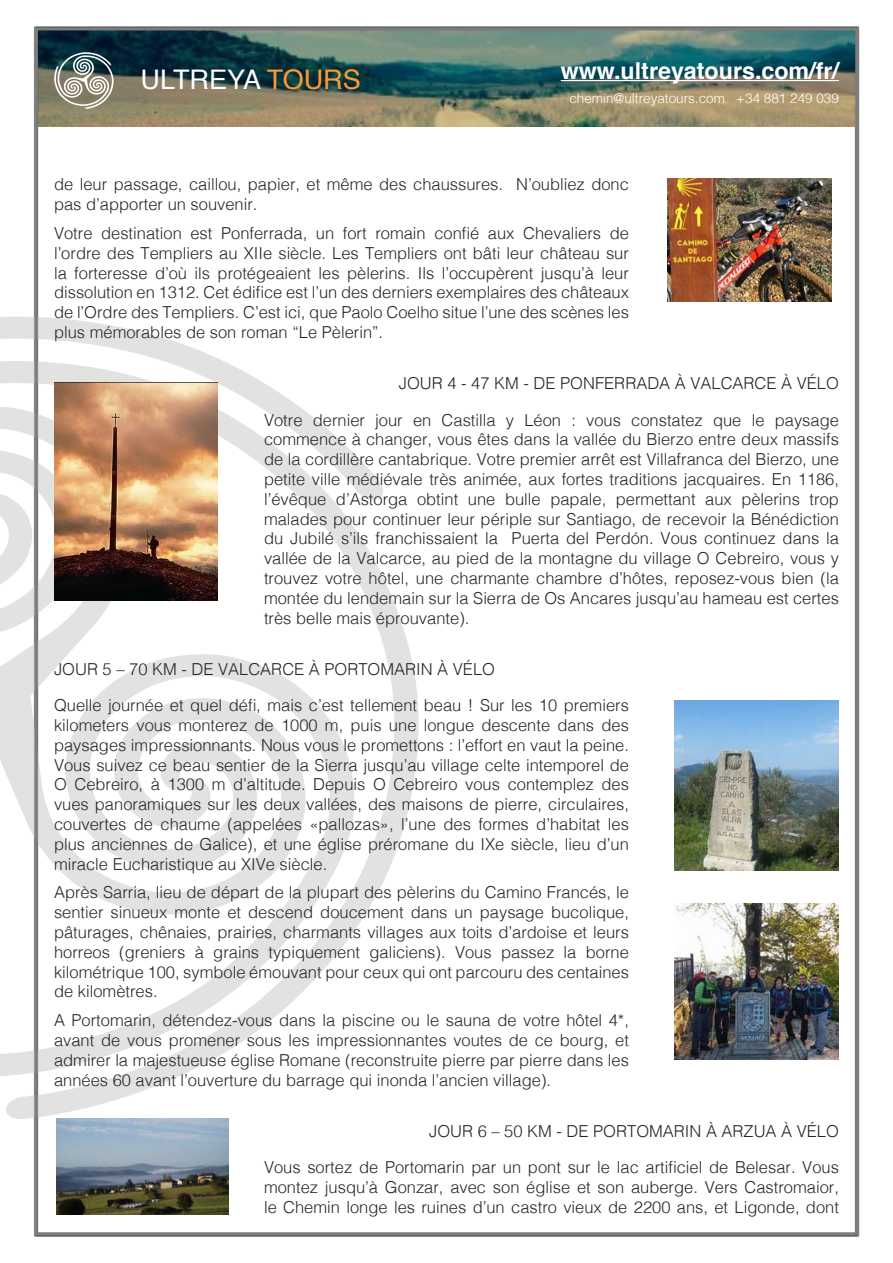
<style>
.page{position:relative;width:893px;height:1263px;background:#fff}
.page>*{position:absolute;margin:0;border:0;box-sizing:border-box;transform-origin:0 0}
.t1{font:27px "Helvetica";color:#fff}
.t2{font:700 23.25px "Helvetica";color:#fff}
.day_body_left{font:300 16.5px/19.8px "Helvetica";color:#262626;text-align:justify}
.day_body_right{font:300 16.5px/19.8px "Helvetica";color:#262626;text-align:justify}
.Day_Title_right{font:300 16.5px "Helvetica";color:#262626}
.day_title_lef{font:300 16.5px "Helvetica";color:#262626}
.t3{font:300 13.5px "Helvetica";color:#fff}
.s1{color:#f93}
</style>
<div class="page">
<svg style="left:0;top:361px;width:33px;height:758px"></svg>
<div style="left:33px;top:26px;width:827px;height:1211px;background:#000;opacity:.5"></div>
<img style="left:675px;top:700px;width:164px;height:171px">
<img style="left:675px;top:903px;width:164px;height:156px">
<img style="left:54px;top:383px;width:164px;height:218px">
<img style="left:667px;top:178px;width:164px;height:123px">
<img style="left:57px;top:1118px;width:172px;height:97px">
<h1 class="t1" style="left:141px;top:59px;width:222px">ULTREYA <span class="s1">TOURS</span></h1>
<h2 class="t2" style="left:561px;top:52px;width:280px">www.ultreyatours.com/fr/</h2>
<p class="t3" style="left:569px;top:86px;width:271px">chemin@ultreyatours.com +34 881 249 039</p>
<p class="day_body_left" style="left:54px;top:173px;width:576px">de leur passage, caillou, papier, et même des chaussures. N’oubliez donc pas d’apporter un souvenir.</p>
<p class="day_body_left" style="left:54px;top:222px;width:576px">Votre destination est Ponferrada, un fort romain confié aux Chevaliers de l’ordre des Templiers au XIIe siècle. Les Templiers ont bâti leur château sur la forteresse d’où ils protégeaient les pèlerins. Ils l’occupèrent jusqu’à leur dissolution en 1312. Cet édifice est l’un des derniers exemplaires des châteaux de l’Ordre des Templiers. C’est ici, que Paolo Coelho situe l’une des scènes les plus mémorables de son roman “Le Pèlerin”.</p>
<p class="Day_Title_right" style="left:399px;top:369px;width:442px">JOUR 4 - 47 KM - DE PONFERRADA À VALCARCE À VÉLO</p>
<p class="day_body_right" style="left:264px;top:409px;width:576px">Votre dernier jour en Castilla y Léon : vous constatez que le paysage commence à changer, vous êtes dans la vallée du Bierzo entre deux massifs de la cordillère cantabrique. Votre premier arrêt est Villafranca del Bierzo, une petite ville médiévale très animée, aux fortes traditions jacquaires. En 1186, l’évêque d’Astorga obtint une bulle papale, permettant aux pèlerins trop malades pour continuer leur périple sur Santiago, de recevoir la Bénédiction du Jubilé s’ils franchissaient la Puerta del Perdón. Vous continuez dans la vallée de la Valcarce, au pied de la montagne du village O Cebreiro, vous y trouvez votre hôtel, une charmante chambre d’hôtes, reposez-vous bien (la montée du lendemain sur la Sierra de Os Ancares jusqu’au hameau est certes très belle mais éprouvante).</p>
<p class="day_title_lef" style="left:54px;top:655px;width:443px">JOUR 5 – 70 KM - DE VALCARCE À PORTOMARIN À VÉLO</p>
<p class="day_body_left" style="left:54px;top:694px;width:576px">Quelle journée et quel défi, mais c’est tellement beau ! Sur les 10 premiers kilometers vous monterez de 1000 m, puis une longue descente dans des paysages impressionnants. Nous vous le promettons : l’effort en vaut la peine.<br>Vous suivez ce beau sentier de la Sierra jusqu’au village celte intemporel de O Cebreiro, à 1300 m d’altitude. Depuis O Cebreiro vous contemplez des vues panoramiques sur les deux vallées, des maisons de pierre, circulaires, couvertes de chaume (appelées «pallozas», l’une des formes d’habitat les plus anciennes de Galice), et une église préromane du IXe siècle, lieu d’un miracle Eucharistique au XIVe siècle.</p>
<p class="day_body_left" style="left:54px;top:881px;width:576px">Après Sarria, lieu de départ de la plupart des pèlerins du Camino Francés, le sentier sinueux monte et descend doucement dans un paysage bucolique, pâturages, chênaies, prairies, charmants villages aux toits d’ardoise et leurs horreos (greniers à grains typiquement galiciens). Vous passez la borne kilométrique 100, symbole émouvant pour ceux qui ont parcouru des centaines de kilomètres.</p>
<p class="day_body_left" style="left:54px;top:1009px;width:576px">A Portomarin, détendez-vous dans la piscine ou le sauna de votre hôtel 4*, avant de vous promener sous les impressionnantes voutes de ce bourg, et admirer la majestueuse église Romane (reconstruite pierre par pierre dans les années 60 avant l’ouverture du barrage qui inonda l’ancien village).</p>
<p class="Day_Title_right" style="left:429px;top:1117px;width:411px">JOUR 6 – 50 KM - DE PORTOMARIN À ARZUA À VÉLO</p>
<p class="day_body_right" style="left:264px;top:1156px;width:576px">Vous sortez de Portomarin par un pont sur le lac artificiel de Belesar. Vous montez jusqu’à Gonzar, avec son église et son auberge. Vers Castromaior, le Chemin longe les ruines d’un castro vieux de 2200 ans, et Ligonde, dont</p>
</div>
